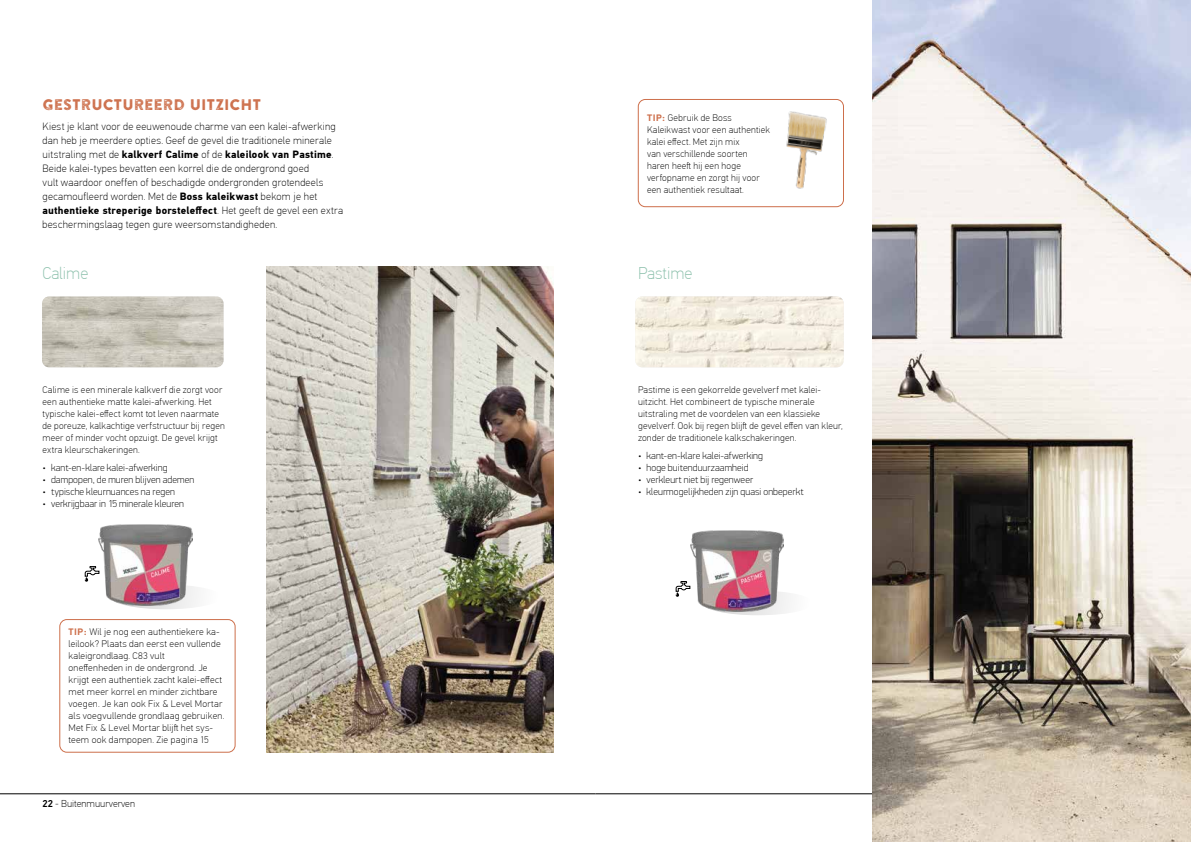
<style>
.page{position:relative;width:1191px;height:842px;background:#fff}
.page>*{position:absolute;margin:0;border:0;box-sizing:border-box;transform-origin:0 0}
.t1{font:100 17px "PF Din Text Pro";color:#8fc2ae}
.t2{font:15.3px "Brandon Printed Two";color:#cd6f4b}
.t3{font:100 10.5px/14px "PF Din Text Pro";letter-spacing:.025em;color:#000}
.t4{font:100 10px "PFDIN Display Pro";letter-spacing:.01em;color:#000}
.t5{font:100 10px "PF Din Text Pro";color:#000}
.t6{font:100 9.5px/12px "PF Din Text Pro";letter-spacing:.025em;color:#000}
.s1{font-weight:700}
.s2{font-family:"PFDIN Display Pro";font-weight:700;color:#cd6f4b}
.s3{font-weight:500}
</style>
<div class="page">
<hr style="left:0;top:793px;width:595px;height:1px;background:#000">
<hr style="left:595px;top:793px;width:555px;height:1px;background:#000">
<img style="left:873px;top:0;width:318px;height:842px">
<img style="left:267px;top:266px;width:286px;height:486px">
<img style="left:42px;top:296px;width:181px;height:71px">
<img style="left:635px;top:296px;width:208px;height:71px">
<svg style="left:702px;top:590px;width:112px;height:25px"></svg>
<img style="left:690px;top:530px;width:93px;height:82px">
<svg style="left:110px;top:584px;width:112px;height:25px"></svg>
<img style="left:98px;top:524px;width:94px;height:82px">
<svg style="left:85px;top:566px;width:14px;height:16px"></svg>
<svg style="left:675px;top:581px;width:15px;height:16px"></svg>
<div style="left:638px;top:99px;width:205px;height:108px;border:1px solid #cd6f4b;border-radius:7px"></div>
<div style="left:60px;top:619px;width:175px;height:133px;border:1px solid #cd6f4b;border-radius:7px"></div>
<img style="left:761px;top:99px;width:78px;height:90px">
<h2 class="t2" style="left:43px;top:95px;width:220px">GESTRUCTUREERD UITZICHT</h2>
<p class="t3" style="left:43px;top:119px;width:302px">Kiest je klant voor de eeuwenoude charme van een kalei-afwerking dan heb je meerdere opties. Geef de gevel die traditionele minerale uitstraling met de <span class="s1">kalkverf Calime</span> of de <span class="s1">kaleilook van Pastime</span>.<br>Beide kalei-types bevatten een korrel die de ondergrond goed<br>vult waardoor oneffen of beschadigde ondergronden grotendeels gecamoufleerd worden. Met de <span class="s1">Boss kaleikwast</span> bekom je het <span class="s1">authentieke streperige borsteleffect</span>. Het geeft de gevel een extra beschermingslaag tegen gure weersomstandigheden.</p>
<h1 class="t1" style="left:43px;top:264px;width:47px">Calime</h1>
<p class="t6" style="left:43px;top:384px;width:184px">Calime is een minerale kalkverf die zorgt voor een authentieke matte kalei-afwerking. Het typische kalei-effect komt tot leven naarmate de poreuze, kalkachtige verfstructuur bij regen meer of minder vocht opzuigt. De gevel krijgt extra kleurschakeringen.</p>
<p class="t4" style="left:43px;top:461px;width:126px">• kant-en-klare kalei-afwerking</p>
<p class="t4" style="left:43px;top:473px;width:153px">• dampopen, de muren blijven ademen</p>
<p class="t4" style="left:43px;top:485px;width:134px">• typische kleurnuances na regen</p>
<p class="t4" style="left:43px;top:497px;width:143px">• verkrijgbaar in 15 minerale kleuren</p>
<p class="t6" style="left:69px;top:626px;width:157px"><span class="s2">TIP:</span> Wil je nog een authentiekere ka&shy;leilook? Plaats dan eerst een vullende kaleigrondlaag. C83 vult<br>oneffenheden in de ondergrond. Je krijgt een authentiek zacht kalei-effect met meer korrel en minder zichtbare voegen. Je kan ook Fix &amp; Level Mortar als voegvullende grondlaag gebruiken.<br>Met Fix &amp; Level Mortar blijft het sys&shy;teem ook dampopen. Zie pagina 15</p>
<p class="t5" style="left:43px;top:798px;width:94px"><span class="s3">22</span> - Buitenmuurverven</p>
<p class="t6" style="left:647px;top:112px;width:124px"><span class="s2">TIP:</span> Gebruik de Boss<br>Kaleikwast voor een authentiek kalei effect. Met zijn mix<br>van verschillende soorten haren heeft hij een hoge verfopname en zorgt hij voor een authentiek resultaat.</p>
<h1 class="t1" style="left:638px;top:264px;width:56px">Pastime</h1>
<p class="t6" style="left:638px;top:384px;width:206px">Pastime is een gekorrelde gevelverf met kalei&shy;uitzicht. Het combineert de typische minerale uitstraling met de voordelen van een klassieke gevelverf. Ook bij regen blijft de gevel effen van kleur, zonder de traditionele kalkschakeringen.</p>
<p class="t4" style="left:638px;top:449px;width:126px">• kant-en-klare kalei-afwerking</p>
<p class="t4" style="left:638px;top:461px;width:112px">• hoge buitenduurzaamheid</p>
<p class="t4" style="left:638px;top:473px;width:116px">• verkleurt niet bij regenweer</p>
<p class="t4" style="left:638px;top:485px;width:167px">• kleurmogelijkheden zijn quasi onbeperkt</p>
</div>
